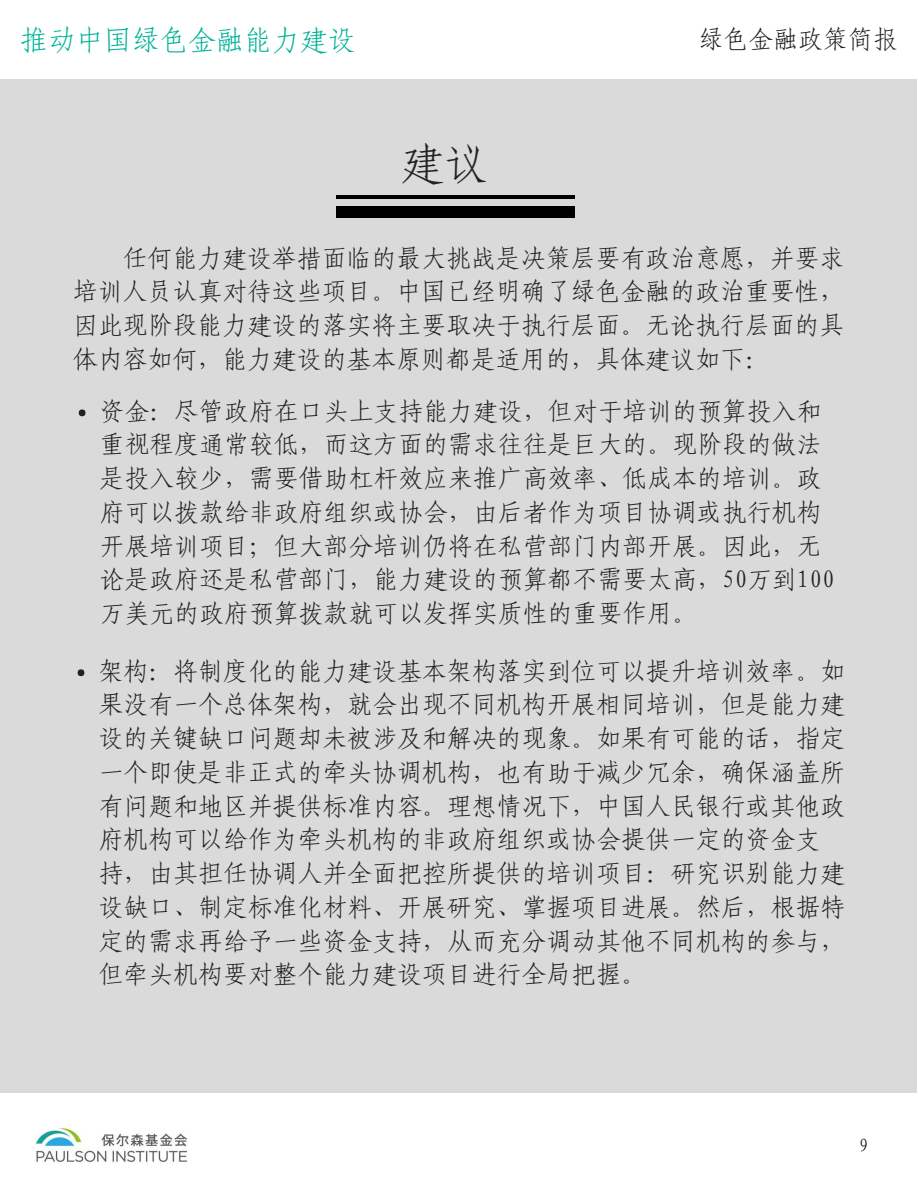
<style>
.page{position:relative;width:918px;height:1188px;background:#fff}
.page>*{position:absolute;margin:0;border:0;box-sizing:border-box;transform-origin:0 0}
.t1{font:43.65px "Fang Song GB2312";color:#222}
.t2{font:28.05px "Fang Song GB2312";color:#00b398}
.t3{font:24.9px/33.8px "Fang Song GB2312";color:#222}
.t4{font:18.75px "Fang Song GB2312";color:#222}
</style>
<div class="page">
<div style="left:0;top:79px;width:916px;height:1013px;background:#dadada"></div>
<hr style="left:336px;top:195px;width:239px;height:4px;background:#000">
<div style="left:336px;top:206px;width:239px;height:11px;background:#000"></div>
<img style="left:35px;top:1126px;width:153px;height:36px">
<div style="left:79px;top:410px;width:7px;height:6px;background:#222;border-radius:50%"></div>
<div style="left:78px;top:669px;width:6px;height:7px;background:#222;border-radius:50%"></div>
<p class="t2" style="left:20px;top:25px;width:338px">推动中国绿色金融能力建设</p>
<p class="t3" style="left:699px;top:23px;width:201px">绿色金融政策简报</p>
<h1 class="t1" style="left:401px;top:141px;width:89px">建议</h1>
<p class="t3" style="left:73px;top:241px;width:773px;text-align:justify;text-indent:50px">任何能力建设举措面临的最大挑战是决策层要有政治意愿，并要求培训人员认真对待这些项目。中国已经明确了绿色金融的政治重要性，因此现阶段能力建设的落实将主要取决于执行层面。无论执行层面的具体内容如何，能力建设的基本原则都是适用的，具体建议如下：</p>
<p class="t3" style="left:100px;top:394px;width:736px">资金：尽管政府在口头上支持能力建设，但对于培训的预算投入和重视程度通常较低，而这方面的需求往往是巨大的。现阶段的做法是投入较少，需要借助杠杆效应来推广高效率、低成本的培训。政府可以拨款给非政府组织或协会，由后者作为项目协调或执行机构开展培训项目；但大部分培训仍将在私营部门内部开展。因此，无论是政府还是私营部门，能力建设的预算都不需要太高，50万到100万美元的政府预算拨款就可以发挥实质性的重要作用。</p>
<p class="t3" style="left:99px;top:654px;width:748px">架构：将制度化的能力建设基本架构落实到位可以提升培训效率。如果没有一个总体架构，就会出现不同机构开展相同培训，但是能力建设的关键缺口问题却未被涉及和解决的现象。如果有可能的话，指定一个即使是非正式的牵头协调机构，也有助于减少冗余，确保涵盖所有问题和地区并提供标准内容。理想情况下，中国人民银行或其他政府机构可以给作为牵头机构的非政府组织或协会提供一定的资金支持，由其担任协调人并全面把控所提供的培训项目：研究识别能力建设缺口、制定标准化材料、开展研究、掌握项目进展。然后，根据特定的需求再给予一些资金支持，从而充分调动其他不同机构的参与，但牵头机构要对整个能力建设项目进行全局把握。</p>
<p class="t4" style="left:859px;top:1136px;width:11px">9</p>
</div>
